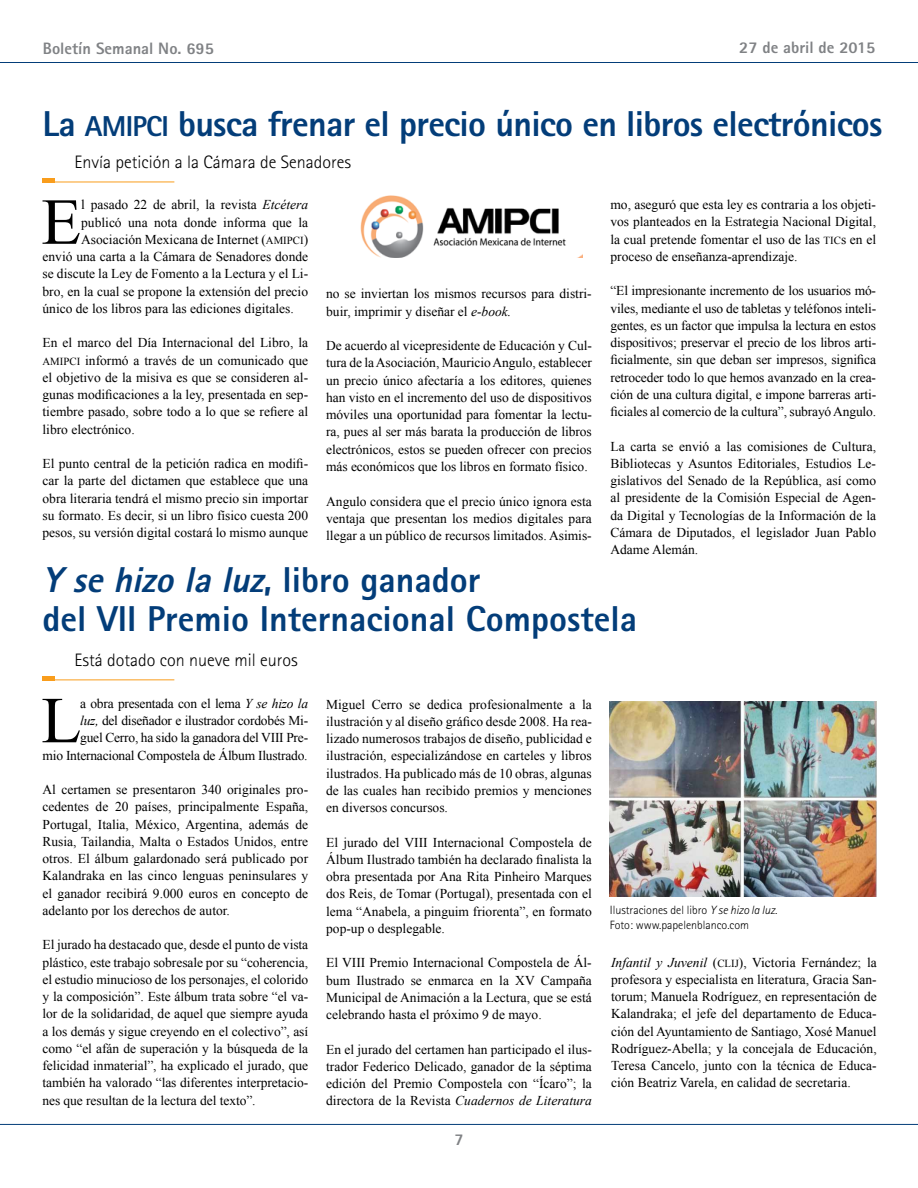
<style>
.page{position:relative;width:918px;height:1188px;background:#fff}
.page>*{position:absolute;margin:0;border:0;box-sizing:border-box;transform-origin:0 0}
.t1{font:65.55px "Times New Roman";color:#000}
.t2{font:800 36px/39px "Rotis Sans Serif";color:#033d79}
.t3{font:800 36px "Rotis Sans Serif";letter-spacing:-.02em;color:#033d79}
.t4{font:300 18px "Rotis Sans Serif";color:#000}
.t5{font:800 16.5px "Rotis Sans Serif";color:#808285}
.t6{font:13.5px/17.2px "Times New Roman";color:#000;text-align:justify}
.t7{font:300 12px/15px "Rotis Sans Serif";color:#000}
.s1{font-family:"Rotis Sans Serif Extra Bold SC800";font-weight:400;font-size:28.8px}
.s2{font-family:"Times New Roman PSMT SC800";font-size:10.8px}
.s3{font-style:italic}
</style>
<div class="page">
<hr style="left:0;top:62px;width:918px;height:1px;background:#033d79">
<hr style="left:0;top:1124px;width:918px;height:1px;background:#033d79">
<hr style="left:43px;top:182px;width:131px;height:1px;background:#f99d1c">
<hr style="left:43px;top:178px;width:12px;height:4px;background:#f99d1c">
<hr style="left:43px;top:679px;width:131px;height:1px;background:#f99d1c">
<hr style="left:43px;top:676px;width:12px;height:4px;background:#f99d1c">
<img style="left:360px;top:196px;width:223px;height:61px">
<img style="left:610px;top:702px;width:267px;height:194px">
<p class="t5" style="left:43px;top:38px;width:173px">Boletín Semanal No. 695</p>
<p class="t5" style="left:739px;top:37px;width:138px">27 de abril de 2015</p>
<h2 class="t3" style="left:43px;top:101px;width:842px">La <span class="s1">AMIPCI</span> busca frenar el precio único en libros electrónicos</h2>
<h3 class="t4" style="left:75px;top:152px;width:278px">Envía petición a la Cámara de Senadores</h3>
<p class="t6" style="left:610px;top:196px;width:267px">mo, aseguró que esta ley es contraria a los objeti&shy;vos planteados en la Estrategia Nacional Digital, la cual pretende fomentar el uso de las <span class="s2">TIC</span>s en el proceso de enseñanza-aprendizaje.</p>
<p class="t6" style="left:610px;top:282px;width:267px">“El impresionante incremento de los usuarios mó&shy;viles, mediante el uso de tabletas y teléfonos inteli&shy;gentes, es un factor que impulsa la lectura en estos dispositivos; preservar el precio de los libros arti&shy;ficialmente, sin que deban ser impresos, significa retroceder todo lo que hemos avanzado en la crea&shy;ción de una cultura digital, e impone barreras arti&shy;ficiales al comercio de la cultura”, subrayó Angulo.</p>
<p class="t6" style="left:610px;top:437px;width:267px">La carta se envió a las comisiones de Cultura, Bibliotecas y Asuntos Editoriales, Estudios Le&shy;gislativos del Senado de la República, así como al presidente de la Comisión Especial de Agen&shy;da Digital y Tecnologías de la Información de la Cámara de Diputados, el legislador Juan Pablo Adame Alemán.</p>
<h2 class="t2" style="left:43px;top:559px;width:596px"><span class="s3">Y sehizo laluz</span>, libro ganador<br>del VII Premio Internacional Compostela</h2>
<h1 class="t1" style="left:41px;top:178px;width:42px">E</h1>
<p class="t6" style="left:81px;top:196px;width:228px">l pasado 22 de abril, la revista <span class="s3">Etcétera</span></p>
<p class="t6" style="left:81px;top:213px;width:228px">publicó una nota donde informa que la</p>
<p class="t6" style="left:81px;top:230px;width:228px">Asociación Mexicana de Internet (<span class="s2">AMIPCI</span>)</p>
<p class="t6" style="left:43px;top:248px;width:267px">envió una carta a la Cámara de Senadores donde</p>
<p class="t6" style="left:43px;top:265px;width:267px">se discute la Ley de Fomento a la Lectura y el Li-</p>
<p class="t6" style="left:43px;top:282px;width:267px">bro, en la cual se propone la extensión del precio</p>
<p class="t6" style="left:43px;top:299px;width:253px">único de los libros para las ediciones digitales.</p>
<p class="t6" style="left:43px;top:334px;width:267px">En el marco del Día Internacional del Libro, la <span class="s2">AMIPCI</span> informó a través de un comunicado que el objetivo de la misiva es que se consideren al&shy;gunas modificaciones a la ley, presentada en sep&shy;tiembre pasado, sobre todo a lo que se refiere al libro electrónico.</p>
<p class="t6" style="left:43px;top:455px;width:267px">El punto central de la petición radica en modifi&shy;car la parte del dictamen que establece que una obra literaria tendrá el mismo precio sin importar su formato. Es decir, si un libro físico cuesta 200 pesos, su versión digital costará lo mismo aunque</p>
<p class="t6" style="left:326px;top:285px;width:267px">no se inviertan los mismos recursos para distri&shy;buir, imprimir y diseñar el <span class="s3">e-book.</span></p>
<p class="t6" style="left:326px;top:337px;width:267px">De acuerdo al vicepresidente de Educación y Cul&shy;tura de la Asociación, Mauricio Angulo, establecer un precio único afectaría a los editores, quienes han visto en el incremento del uso de dispositivos móviles una oportunidad para fomentar la lectu&shy;ra, pues al ser más barata la producción de libros electrónicos, estos se pueden ofrecer con precios más económicos que los libros en formato físico.</p>
<p class="t6" style="left:326px;top:492px;width:267px">Angulo considera que el precio único ignora esta ventaja que presentan los medios digitales para llegar a un público de recursos limitados. Asimis-</p>
<h3 class="t4" style="left:75px;top:650px;width:225px">Está dotado con nueve mil euros</h3>
<p class="t6" style="left:43px;top:694px;width:267px;text-align:right">a obra presentada con el lema <span class="s3">Y se hizo la<br>luz,</span> del diseñador e ilustrador cordobés Mi-<br>guel Cerro, ha sido la ganadora del VIII Pre-<br>mio Internacional Compostela de Álbum Ilustrado.</p>
<p class="t6" style="left:43px;top:781px;width:267px">Al certamen se presentaron 340 originales pro&shy;cedentes de 20 países, principalmente España, Portugal, Italia, México, Argentina, además de Rusia, Tailandia, Malta o Estados Unidos, entre otros. El álbum galardonado será publicado por Kalandraka en las cinco lenguas peninsulares y el ganador recibirá 9.000 euros en concepto de adelanto por los derechos de autor.</p>
<p class="t6" style="left:43px;top:936px;width:267px">El jurado ha destacado que, desde el punto de vista plástico, este trabajo sobresale por su “coherencia, el estudio minucioso de los personajes, el colorido y la composición”. Este álbum trata sobre “el va&shy;lor de la solidaridad, de aquel que siempre ayuda a los demás y sigue creyendo en el colectivo”, así como “el afán de superación y la búsqueda de la felicidad inmaterial”, ha explicado el jurado, que también ha valorado “las diferentes interpretacio&shy;nes que resultan de la lectura del texto”.</p>
<h1 class="t1" style="left:41px;top:676px;width:42px">L</h1>
<p class="t6" style="left:326px;top:695px;width:267px">Miguel Cerro se dedica profesionalmente a la ilustración y al diseño gráfico desde 2008. Ha rea&shy;lizado numerosos trabajos de diseño, publicidad e ilustración, especializándose en carteles y libros ilustrados. Ha publicado más de 10 obras, algunas de las cuales han recibido premios y menciones en diversos concursos.</p>
<p class="t6" style="left:326px;top:833px;width:267px">El jurado del VIII Internacional Compostela de Álbum Ilustrado también ha declarado finalista la obra presentada por Ana Rita Pinheiro Marques dos Reis, de Tomar (Portugal), presentada con el lema “Anabela, a pinguim friorenta”, en formato pop-up o desplegable.</p>
<p class="t6" style="left:326px;top:954px;width:267px">El VIII Premio Internacional Compostela de Ál&shy;bum Ilustrado se enmarca en la XV Campaña Municipal de Animación a la Lectura, que se está celebrando hasta el próximo 9 de mayo.</p>
<p class="t6" style="left:326px;top:1040px;width:267px">En el jurado del certamen han participado el ilus&shy;trador Federico Delicado, ganador de la séptima edición del Premio Compostela con “Ícaro”; la directora de la Revista <span class="s3">Cuadernos de Literatura</span></p>
<p class="t5" style="left:455px;top:1129px;width:11px">7</p>
<p class="t7" style="left:610px;top:902px;width:169px">Ilustraciones del libro <span class="s3">Y se hizo la luz.<br></span>Foto: www.papelenblanco.com</p>
<p class="t6" style="left:611px;top:953px;width:267px"><span class="s3">Infantil y Juvenil</span> (<span class="s2">CLIJ</span>), Victoria Fernández; la profesora y especialista en literatura, Gracia San&shy;torum; Manuela Rodríguez, en representación de Kalandraka; el jefe del departamento de Educa&shy;ción del Ayuntamiento de Santiago, Xosé Manuel Rodríguez-Abella; y la concejala de Educación, Teresa Cancelo, junto con la técnica de Educa&shy;ción Beatriz Varela, en calidad de secretaria.</p>
</div>
